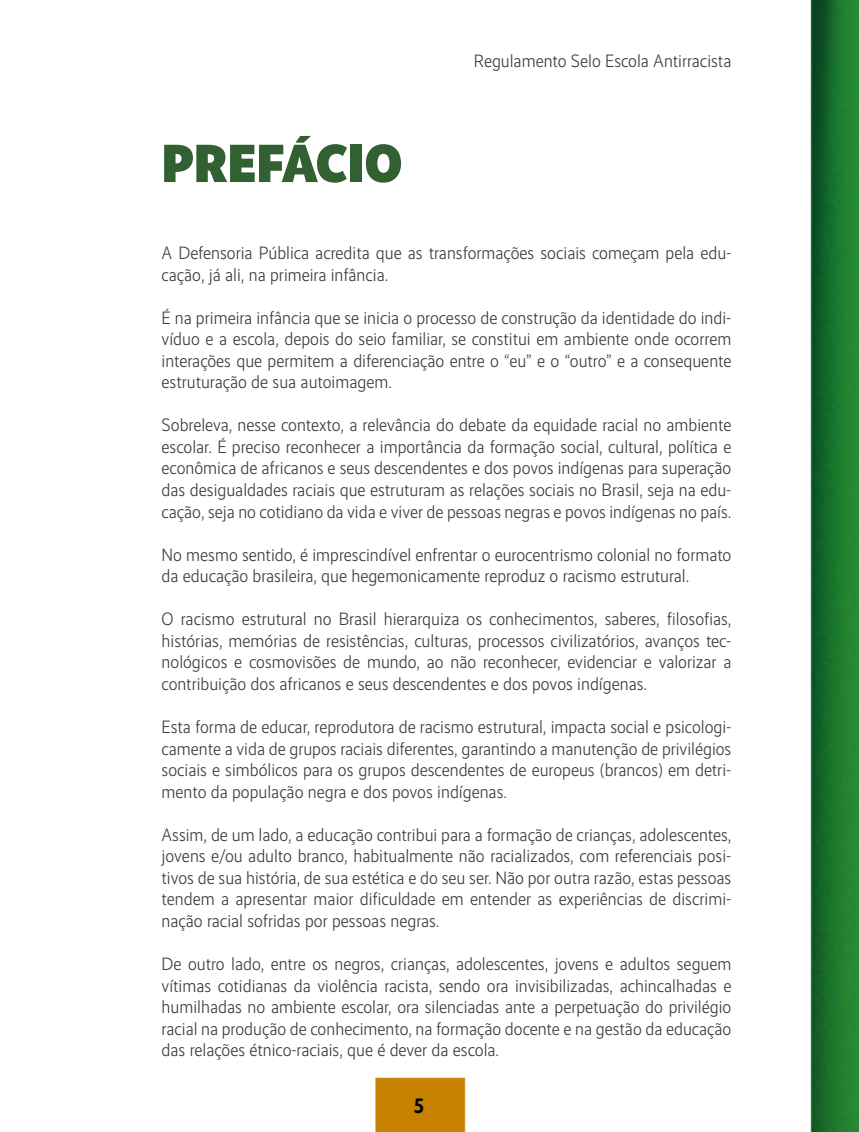
<style>
.page{position:relative;width:859px;height:1132px;background:#fff}
.page>*{position:absolute;margin:0;border:0;box-sizing:border-box;transform-origin:0 0}
.t1{font:900 54px "Realist Narrow";color:#316032}
.t2{font:700 21px "Realist Narrow";color:#000}
.t3{font:300 18px/21.6px "Realist Narrow";color:#3c3c3b;text-align:justify}
</style>
<div class="page">
<img style="left:375px;top:0;width:484px;height:1131px">
<h1 class="t1" style="left:162px;top:131px;width:242px">PREFÁCIO</h1>
<p class="t3" style="left:474px;top:51px;width:259px">Regulamento Selo Escola Antirracista</p>
<p class="t3" style="left:162px;top:242px;width:571px">A Defensoria Pública acredita que as transformações sociais começam pela edu&shy;cação, já ali, na primeira infância.</p>
<p class="t3" style="left:162px;top:306px;width:571px">É na primeira infância que se inicia o processo de construção da identidade do indi&shy;víduo e a escola, depois do seio familiar, se constitui em ambiente onde ocorrem interações que permitem a diferenciação entre o “eu” e o “outro” e a consequente estruturação de sua autoimagem.</p>
<p class="t3" style="left:162px;top:414px;width:571px">Sobreleva, nesse contexto, a relevância do debate da equidade racial no ambiente escolar. É preciso reconhecer a importância da formação social, cultural, política e econômica de africanos e seus descendentes e dos povos indígenas para superação das desigualdades raciais que estruturam as relações sociais no Brasil, seja na edu&shy;cação, seja no cotidiano da vida e viver de pessoas negras e povos indígenas no país.</p>
<p class="t3" style="left:162px;top:543px;width:571px">No mesmo sentido, é imprescindível enfrentar o eurocentrismo colonial no formato da educação brasileira, que hegemonicamente reproduz o racismo estrutural.</p>
<p class="t3" style="left:162px;top:608px;width:571px">O racismo estrutural no Brasil hierarquiza os conhecimentos, saberes, filosofias, histórias, memórias de resistências, culturas, processos civilizatórios, avanços tec&shy;nológicos e cosmovisões de mundo, ao não reconhecer, evidenciar e valorizar a contribuição dos africanos e seus descendentes e dos povos indígenas.</p>
<p class="t3" style="left:162px;top:716px;width:571px">Esta forma de educar, reprodutora de racismo estrutural, impacta social e psicologi&shy;camente a vida de grupos raciais diferentes, garantindo a manutenção de privilégios sociais e simbólicos para os grupos descendentes de europeus (brancos) em detri&shy;mento da população negra e dos povos indígenas.</p>
<p class="t3" style="left:162px;top:823px;width:571px">Assim, de um lado, a educação contribui para a formação de crianças, adolescentes, jovens e/ou adulto branco, habitualmente não racializados, com referenciais posi&shy;tivos de sua história, de sua estética e do seu ser. Não por outra razão, estas pessoas tendem a apresentar maior dificuldade em entender as experiências de discrimi&shy;nação racial sofridas por pessoas negras.</p>
<p class="t3" style="left:162px;top:952px;width:571px">De outro lado, entre os negros, crianças, adolescentes, jovens e adultos seguem vítimas cotidianas da violência racista, sendo ora invisibilizadas, achincalhadas e humilhadas no ambiente escolar, ora silenciadas ante a perpetuação do privilégio racial na produção de conhecimento, na formação docente e na gestão da educação das relações étnico-raciais, que é dever da escola.</p>
<p class="t2" style="left:414px;top:1092px;width:12px">5</p>
</div>
